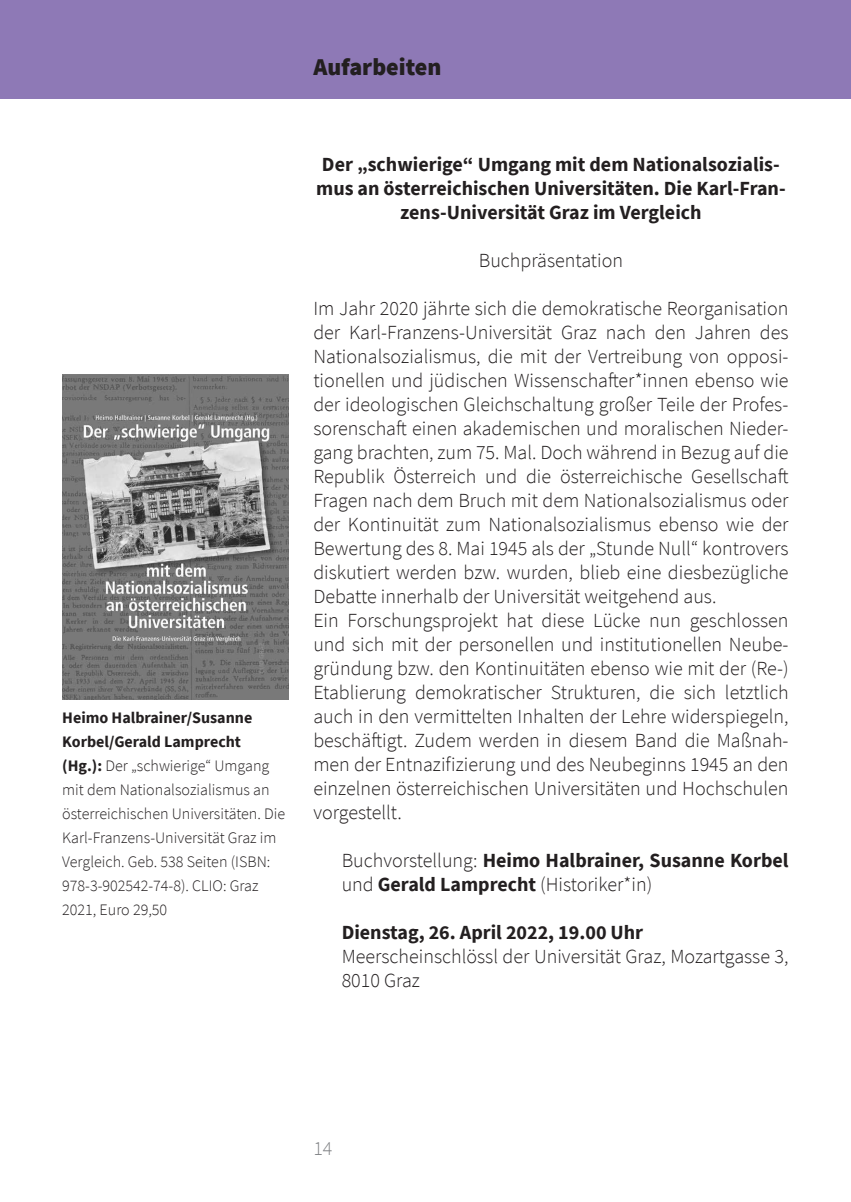
<style>
.page{position:relative;width:851px;height:1202px;background:#fff}
.page>*{position:absolute;margin:0;border:0;box-sizing:border-box;transform-origin:0 0}
.Kopfzeile_Titel{font:900 24px "Source Sans Pro";color:#231f20}
.Fließtext{font:300 20px/24px "Source Sans Pro";color:#231f20;text-align:justify}
.Fließtext-2{font:700 20px/24px "Source Sans Pro";color:#231f20;text-align:center}
.t1{font:300 20px "Source Sans Pro";color:#808285}
.Randtext{font:300 16px/24px "Source Sans Pro";color:#231f20}
.s1{font-weight:700}
.s2{font-weight:300}
</style>
<div class="page">
<div style="left:0;top:0;width:850px;height:99px;background:#8e79b6"></div>
<img style="left:62px;top:374px;width:226px;height:326px">
<p class="Kopfzeile_Titel" style="left:313px;top:50px;width:130px">Aufarbeiten</p>
<p class="Randtext" style="left:62px;top:706px;width:224px"><span class="s1">Heimo Halbrainer/Susanne<br>Korbel/Gerald Lamprecht<br>(Hg.):</span> Der „schwierige“ Umgang mit dem Nationalsozialismus an österreichischen Universitäten. Die<br>Karl-Franzens-Universität Graz im<br>Vergleich. Geb. 538 Seiten (ISBN:<br>978-3-902542-74-8). CLIO: Graz<br>2021, Euro 29,50</p>
<p class="Fließtext-2" style="left:316px;top:152px;width:471px">Der „schwierige“ Umgang mit dem Nationalsozialis&shy;mus an österreichischen Universitäten. Die Karl-Fran&shy;zens-Universität Graz im Vergleich</p>
<p class="Fließtext" style="left:478px;top:248px;width:146px">Buchpräsentation</p>
<p class="Fließtext" style="left:313px;top:296px;width:476px">Im Jahr 2020 jährte sich die demokratische Reorganisation der Karl-Franzens-Universität Graz nach den Jahren des Nationalsozialismus, die mit der Vertreibung von opposi&shy;tionellen und jüdischen Wissenschafter*innen ebenso wie der ideologischen Gleichschaltung großer Teile der Profes&shy;sorenschaft einen akademischen und moralischen Nieder&shy;gang brachten, zum 75. Mal. Doch während in Bezug auf die Republik Österreich und die österreichische Gesellschaft Fragen nach dem Bruch mit dem Nationalsozialismus oder der Kontinuität zum Nationalsozialismus ebenso wie der Bewertung des 8. Mai 1945 als der „Stunde Null“ kontrovers diskutiert werden bzw. wurden, blieb eine diesbezügliche Debatte innerhalb der Universität weitgehend aus.</p>
<p class="Fließtext" style="left:313px;top:608px;width:476px">Ein Forschungsprojekt hat diese Lücke nun geschlossen und sich mit der personellen und institutionellen Neube&shy;gründung bzw. den Kontinuitäten ebenso wie mit der (Re-)<br>Etablierung demokratischer Strukturen, die sich letztlich auch in den vermittelten Inhalten der Lehre widerspiegeln, beschäftigt. Zudem werden in diesem Band die Maßnah&shy;men der Entnazifizierung und des Neubeginns 1945 an den einzelnen österreichischen Universitäten und Hochschulen vorgestellt.</p>
<p class="Fließtext-2" style="left:341px;top:848px;width:448px;text-align:left"><span class="s2">Buchvorstellung:</span> Heimo Halbrainer, Susanne Korbel <span class="s2">und</span> Gerald Lamprecht <span class="s2">(Historiker*in)</span></p>
<p class="Fließtext-2" style="left:341px;top:920px;width:303px">Dienstag, 26. April 2022, 19.00 Uhr</p>
<p class="Fließtext" style="left:341px;top:944px;width:448px">Meerscheinschlössl der Universität Graz, Mozartgasse 3,<br>8010 Graz</p>
<p class="t1" style="left:313px;top:1136px;width:21px">14</p>
</div>
